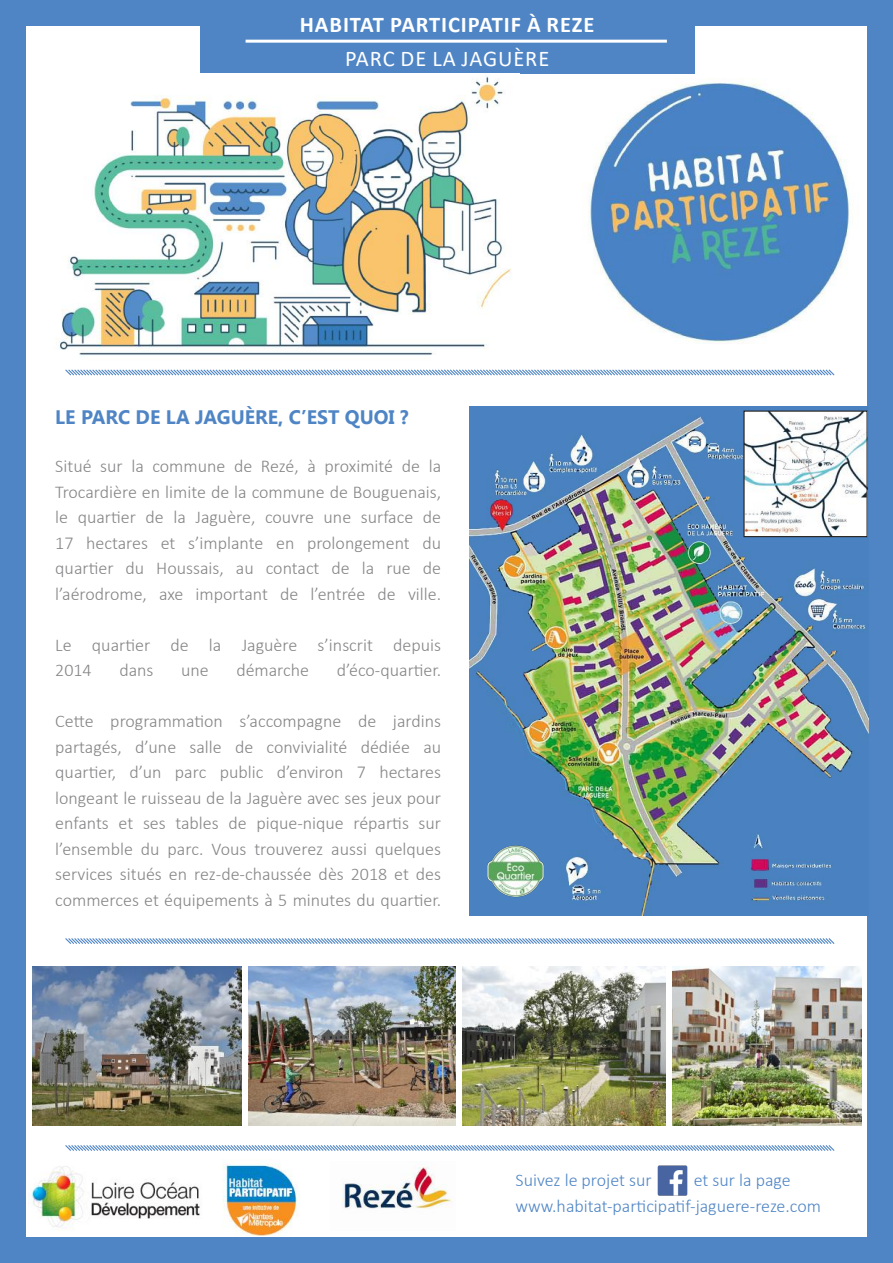
<style>
.page{position:relative;width:893px;height:1263px;background:#4f85c5}
.page>*{position:absolute;margin:0;border:0;box-sizing:border-box;transform-origin:0 0}
.t1{font:700 22.5px "Calibri";letter-spacing:.04em;color:#fff}
.t2{font:22.5px "Calibri";letter-spacing:.04em;color:#fff}
.t3{font:700 19.5px "Gadugi";color:#4f85c5}
.t4{font:300 18px/25.5px "Calibri";color:#858587;text-align:justify}
.t5{font:300 18px/25.5px "Calibri";color:#4f85c5}
</style>
<div class="page">
<div style="left:26px;top:26px;width:841px;height:1211px;background:#fff"></div>
<div style="left:200px;top:15px;width:494px;height:58px;background:#4f85c5"></div>
<hr style="left:246px;top:40px;width:421px;height:3px;background:#fff">
<img style="left:470px;top:406px;width:398px;height:510px">
<img style="left:59px;top:75px;width:453px;height:281px">
<img style="left:588px;top:82px;width:262px;height:262px">
<img style="left:745px;top:412px;width:121px;height:123px">
<img style="left:657px;top:1165px;width:31px;height:31px">
<img style="left:32px;top:966px;width:210px;height:159px">
<img style="left:673px;top:966px;width:188px;height:159px">
<img style="left:463px;top:966px;width:202px;height:159px">
<img style="left:249px;top:966px;width:207px;height:159px">
<img style="left:342px;top:1166px;width:110px;height:43px">
<img style="left:29px;top:1166px;width:171px;height:64px">
<img style="left:487px;top:842px;width:57px;height:57px">
<img style="left:222px;top:1161px;width:77px;height:74px">
<svg style="left:65px;top:369px;width:770px;height:7px"></svg>
<svg style="left:65px;top:938px;width:770px;height:6px"></svg>
<svg style="left:65px;top:1145px;width:770px;height:6px"></svg>
<p class="t1" style="left:300px;top:8px;width:296px">HABITAT PARTICIPATIF À REZE</p>
<p class="t2" style="left:345px;top:43px;width:206px">PARC DE LA JAGUèRE</p>
<p class="t3" style="left:55px;top:405px;width:355px">LE PARC DE LA JAGUÈRE, C’EST QUOI ?</p>
<p class="t4" style="left:55px;top:453px;width:387px">Situé sur la commune de Rezé, à proximité de la Trocardière en limite de la commune de Bouguenais, le quartier de la Jaguère, couvre une surface de 17 hectares et s’implante en prolongement du quartier du Houssais, au contact de la rue de l’aérodrome, axe important de l’entrée de ville.</p>
<p class="t4" style="left:55px;top:632px;width:387px">Le quartier de la Jaguère s’inscrit depuis<br>2014</p>
<p class="t4" style="left:119px;top:657px;width:36px">dans</p>
<p class="t4" style="left:181px;top:657px;width:29px">une</p>
<p class="t4" style="left:236px;top:657px;width:74px">démarche</p>
<p class="t4" style="left:337px;top:657px;width:106px">d’éco-quartier.</p>
<p class="t4" style="left:55px;top:708px;width:387px">Cette programmation s’accompagne de jardins partagés, d’une salle de convivialité dédiée au quartier, d’un parc public d’environ 7 hectares longeant le ruisseau de la Jaguère avec ses jeux pour enfants et ses tables de pique-nique répartis sur l’ensemble du parc. Vous trouverez aussi quelques services situés en rez-de-chaussée dès 2018 et des commerces et équipements à 5 minutes du quartier.</p>
<p class="t5" style="left:516px;top:1167px;width:138px">Suivez le projet sur</p>
<p class="t5" style="left:516px;top:1167px;width:307px;text-indent:178px">et sur la page www.habitat-participatif-jaguere-reze.com</p>
</div>
